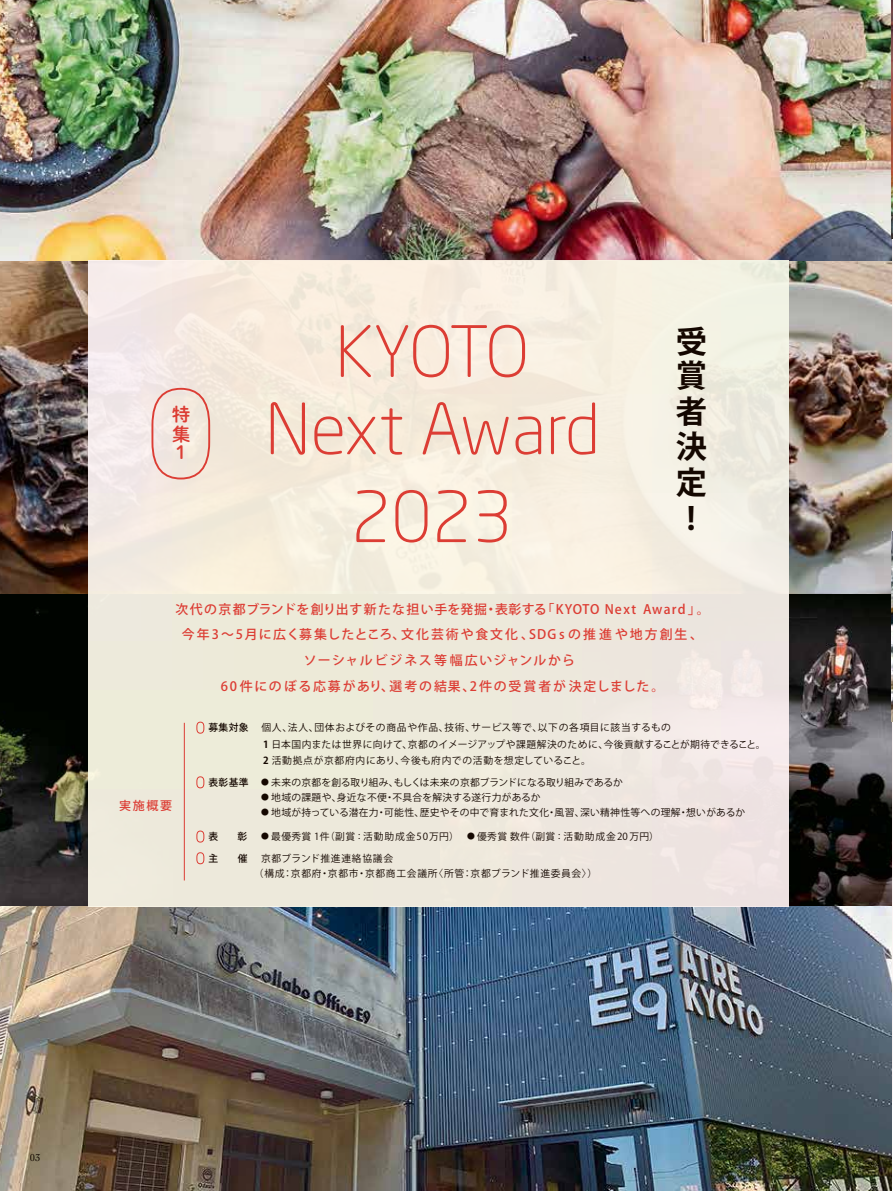
<style>
.page{position:relative;width:893px;height:1191px;background:#fff}
.page>*{position:absolute;margin:0;border:0;box-sizing:border-box;transform-origin:0 0}
.t1{font:700 31.2px/35.5px "Koz Go Pr 6 N";color:#140700;text-align:center}
.t2{font:18.3px/19.4px "P Shuei M Go Std B";color:#dc3d34;text-align:justify}
.t3{font:500 12.9px/25.8px "Koz Go Pr 6 N";letter-spacing:.105em;color:#dc3d34;text-align:center}
.t4{font:500 12px "Koz Go Pr 6 N";color:#dc3d34}
.t5{font:10.5px "Cochin";color:#140700}
.t6{font:9.75px "Koz Go Pr 6 N";letter-spacing:.035em;color:#140700}
.t7{font:9.75px/17.2px "Koz Go Pr 6 N";letter-spacing:.055em;color:#140700}
.t8{font:9.75px/15px "Koz Go Pr 6 N";letter-spacing:.075em;color:#140700}
.t9{font:9.75px "Koz Go Pr 6 N";color:#140700}
.t10{font:500 9.75px "Koz Go Pr 6 N";letter-spacing:.035em;color:#140700}
.s1{font-weight:700}
.s2{font-size:7.8px}
</style>
<div class="page">
<img style="left:0;top:0;width:892px;height:594px">
<img style="left:788px;top:594px;width:104px;height:312px">
<img style="left:0;top:594px;width:89px;height:312px">
<img style="left:0;top:906px;width:892px;height:285px">
<div style="left:89px;top:260px;width:699px;height:646px;background:linear-gradient(to right,#f0eadb,#f1ebe1)"></div>
<hr style="left:892px;top:89px;width:1px;height:1012px;background:#fdf6f6">
<svg style="left:271px;top:325px;width:324px;height:217px;background:#f4decf"></svg>
<hr style="left:184px;top:723px;width:1px;height:157px;background:#dc3d34">
<svg style="left:196px;top:721px;width:9px;height:13px"></svg>
<svg style="left:196px;top:776px;width:9px;height:12px"></svg>
<svg style="left:196px;top:830px;width:9px;height:13px"></svg>
<svg style="left:196px;top:852px;width:9px;height:12px"></svg>
<svg style="left:151px;top:387px;width:60px;height:93px;background:#f0dad1"></svg>
<img style="left:892px;top:0;width:1px;height:238px">
<img style="left:892px;top:532px;width:1px;height:189px">
<h2 class="t2" style="left:172px;top:403px;width:19px">特集１</h2>
<h1 class="t1" style="left:676px;top:324px;width:32px">受賞者決定!</h1>
<p class="t3" style="left:176px;top:596px;width:535px">次代の京都ブランドを創り出す新たな担い手を発掘・表彰する「KYOTO Next Award」。今年3～5月に広く募集したところ、文化芸術や食文化、SDGs の推進や地方創生、ソーシャルビジネス等幅広いジャンルから<br>60件にのぼる応募があり、選考の結果、2件の受賞者が決定しました。</p>
<p class="t4" style="left:119px;top:799px;width:54px">実施概要</p>
<p class="t10" style="left:209px;top:721px;width:42px">募集対象</p>
<p class="t7" style="left:261px;top:719px;width:506px">個人、法人、団体およびその商品や作品、技術、サービス等で、以下の各項目に該当するもの<br><span class="s1">1</span> 日本国内または世界に向けて、京都のイメージアップや課題解決のために、今後貢献することが期待できること。</p>
<p class="t8" style="left:263px;top:753px;width:329px"><span class="s1">2</span> 活動拠点が京都府内にあり、今後も府内での活動を想定していること。</p>
<p class="t10" style="left:209px;top:776px;width:42px">表彰基準</p>
<p class="t9" style="left:261px;top:776px;width:363px"><span class="s2">●</span> 未来の京都を創る取り組み、もしくは未来の京都ブランドになる取り組みであるか</p>
<p class="t6" style="left:261px;top:791px;width:281px"><span class="s2">●</span> 地域の課題や、身近な不便・不具合を解決する遂行力があるか</p>
<p class="t6" style="left:261px;top:806px;width:485px"><span class="s2">●</span> 地域が持っている潜在力・可能性、歴史やその中で育まれた文化・風習、深い精神性等への理解・想いがあるか</p>
<p class="t10" style="left:209px;top:831px;width:11px">表</p>
<p class="t10" style="left:237px;top:831px;width:11px">彰</p>
<p class="t6" style="left:261px;top:831px;width:399px"><span class="s2">●</span> 最優秀賞 1件（副賞 : 活動助成金50万円）　<span class="s2">●</span> 優秀賞 数件（副賞 : 活動助成金 20 万円）</p>
<p class="t10" style="left:209px;top:853px;width:11px">主</p>
<p class="t10" style="left:238px;top:853px;width:11px">催</p>
<p class="t8" style="left:254px;top:851px;width:345px;text-indent:7px">京都ブランド推進連絡協議会<br>（構成：京都府・京都市・京都商工会議所〈所管：京都ブランド推進委員会〉）</p>
<p class="t5" style="left:30px;top:1150px;width:12px">03</p>
</div>
